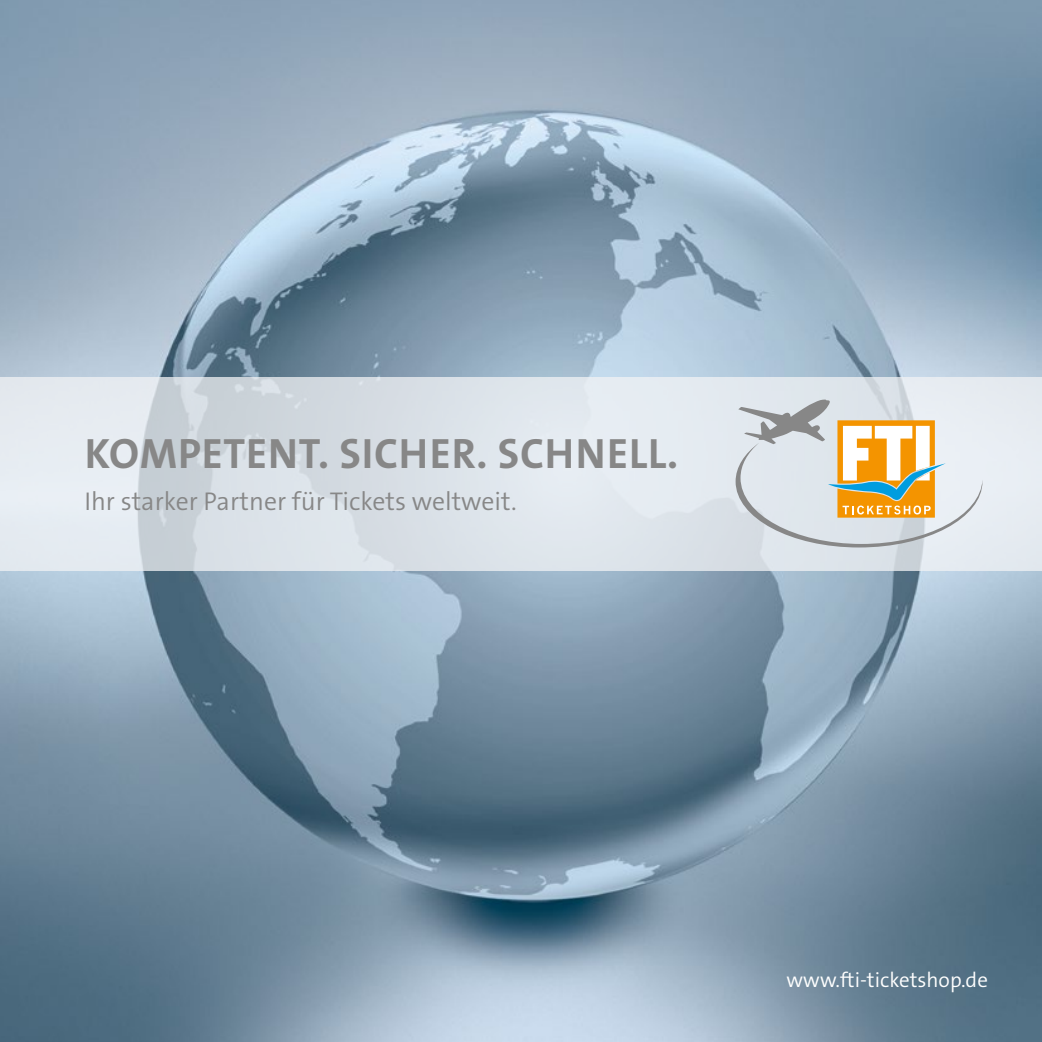
<style>
.page{position:relative;width:1042px;height:1042px;background:#fff}
.page>*{position:absolute;margin:0;border:0;box-sizing:border-box;transform-origin:0 0}
.t1{font:700 42.7px "The Sans Os F";letter-spacing:.02em;color:#878787}
.t2{font:300 25.72px "The Sans Os F";color:#878787}
.t3{font:300 21px "The Sans Os F";color:#fff}
</style>
<div class="page">
<img style="left:0;top:0;width:1042px;height:1042px">
<svg style="left:0;top:377px;width:1042px;height:193px;background:#dde3ea"></svg>
<svg style="left:735px;top:399px;width:247px;height:148px;background:#dad4c3"></svg>
<h1 class="t1" style="left:85px;top:426px;width:595px">KOMPETENT. SICHER. SCHNELL.</h1>
<p class="t2" style="left:84px;top:484px;width:434px">Ihr starker Partner für Tickets weltweit.</p>
<p class="t3" style="left:786px;top:966px;width:203px">www.fti-ticketshop.de</p>
</div>
